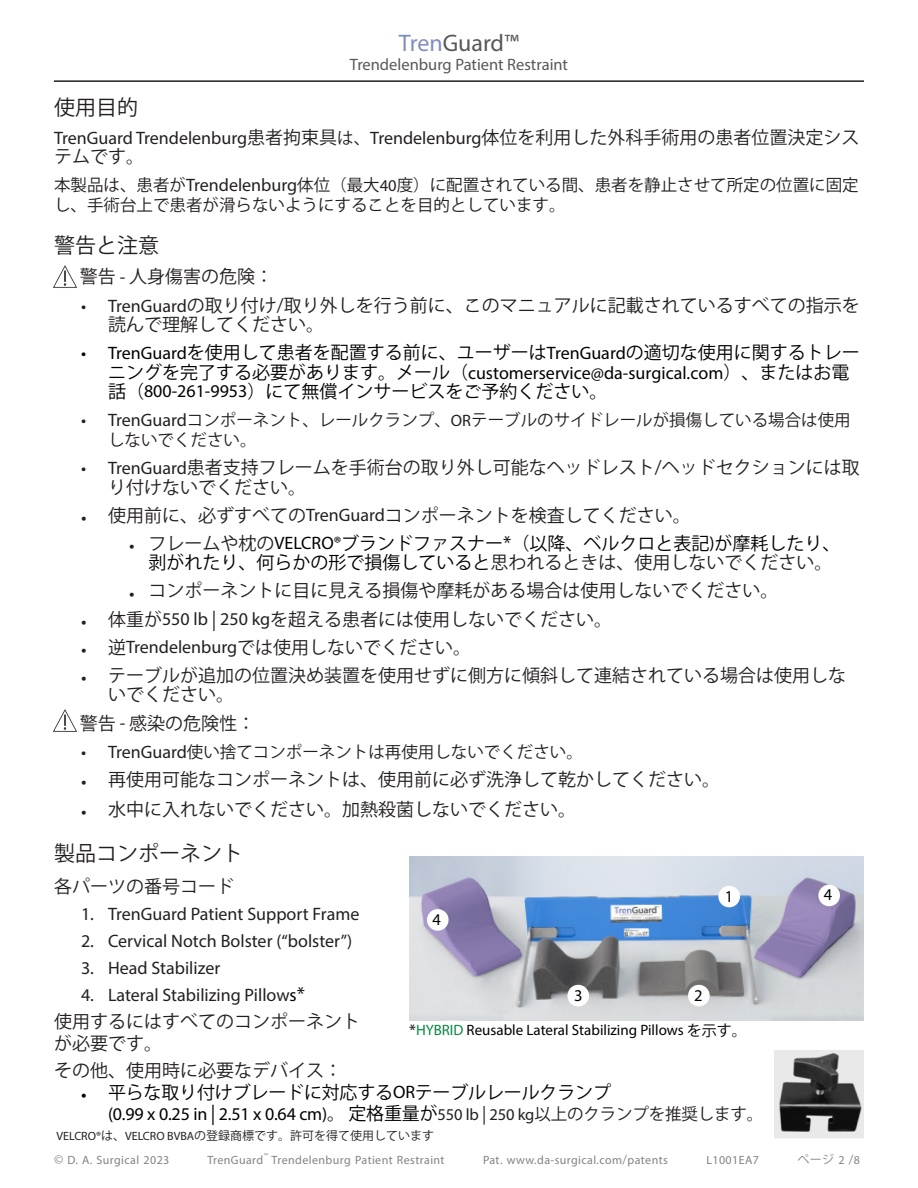
<style>
.page{position:relative;width:918px;height:1188px;background:#fff}
.page>*{position:absolute;margin:0;border:0;box-sizing:border-box;transform-origin:0 0}
.t1{font:24px "Myriad Pro";color:#57585a}
.t2{font:21px "Koz Go Pr 6 N";color:#231f20}
.t3{font:18px/19.5px "Koz Go Pr 6 N";color:#231f20}
.t4{font:18px/19.5px "Koz Go Pr 6 N";color:#000}
.t5{font:18px/19.5px "Myriad Pro";color:#231f20}
.t6{font:16.5px/19.5px "Koz Go Pr 6 N";color:#231f20}
.t7{font:16.5px "Myriad Pro";color:#57585a}
.t8{font:16.5px "Myriad Pro";color:#000}
.t9{font:15px "Myriad Pro";color:#000}
.t10{font:12px "Myriad Pro";letter-spacing:.035em;color:#808285}
.t11{font:12px "Koz Go Pr 6 N";color:#231f20}
.t12{font:12px "Koz Go Pr 6 N";color:#808285}
.t13{font:7.05px "Myriad Pro";color:#808285}
.s1{color:#818dbf}
.s2{font-family:"Koz Go Pr 6 N"}
.s3{font-family:"Koz Go Pr 6 N";font-size:16.5px}
.s4{font-family:"Myriad Pro";font-size:18px}
.s5{font-family:"Myriad Pro"}
.s6{color:#231f20}
.s7{color:#000}
.s8{font-family:"Koz Go Pr 6 N";color:#000}
.s9{font-family:"Myriad Pro";font-size:16.5px;color:#231f20}
.s10{font-size:16.5px;color:#231f20}
.s11{color:#0a8644}
</style>
<div class="page">
<hr style="left:54px;top:80px;width:810px;height:2px;background:#231f20">
<img style="left:53px;top:265px;width:24px;height:23px">
<img style="left:53px;top:709px;width:24px;height:23px">
<img style="left:774px;top:1051px;width:90px;height:87px">
<img style="left:409px;top:856px;width:455px;height:164px">
<div style="left:718px;top:886px;width:22px;height:21px;background:#fff;border-radius:50%"></div>
<div style="left:688px;top:985px;width:22px;height:21px;background:#fff;border-radius:50%"></div>
<div style="left:567px;top:985px;width:22px;height:21px;background:#fff;border-radius:50%"></div>
<div style="left:427px;top:909px;width:22px;height:22px;background:#fff;border-radius:50%"></div>
<div style="left:818px;top:885px;width:22px;height:21px;background:#fff;border-radius:50%"></div>
<h1 class="t1" style="left:399px;top:28px;width:122px"><span class="s1">Tren</span>Guard™</h1>
<p class="t7" style="left:350px;top:55px;width:220px">Trendelenburg Patient Restraint</p>
<p class="t2" style="left:54px;top:96px;width:85px">使用目的</p>
<p class="t5" style="left:54px;top:128px;width:807px">TrenGuard Trendelenburg<span class="s2">患者拘束具</span><span class="s3">は、</span>Trendelenburg<span class="s2">体位を利用した外科手術用の患者位置決定システムです。</span></p>
<p class="t6" style="left:54px;top:176px;width:806px">本製品は、患者が<span class="s4">Trendelenburg</span>体位（最大<span class="s5">40</span>度）に配置されている間、患者を静止させて所定の位置に固定し、手術台上で患者が滑らないようにすることを目的としています。</p>
<p class="t2" style="left:54px;top:234px;width:106px">警告と注意</p>
<p class="t3" style="left:80px;top:268px;width:195px">警告 <span class="s5">-</span> 人身傷害の危険：</p>
<p class="t3" style="left:108px;top:296px;width:753px;text-indent:-27px"><span class="s5">• TrenGuard</span>の取り付け/取り外しを行う前に、このマニュアルに記載されているすべての指示を読んで理解してください。</p>
<p class="t4" style="left:108px;top:343px;width:753px;text-indent:-27px"><span class="s5">• TrenGuard</span>を使用して患者を配置する前に、ユーザーは<span class="s5">TrenGuard</span>の適切な使用に関するトレーニングを完了する必要があります。メール（<span class="s5">customerservice@da-surgical.com</span>）、またはお電話（<span class="s5">800-261-9953</span>）にて無償インサービスをご予約ください。</p>
<p class="t6" style="left:108px;top:411px;width:744px;text-indent:-27px"><span class="s4">• TrenGuard</span>コンポーネント、レールクランプ、<span class="s5">OR</span>テーブルのサイドレールが損傷している場合は使用しないでください。</p>
<p class="t3" style="left:108px;top:458px;width:753px;text-indent:-27px"><span class="s5">• TrenGuard</span>患者支持フレームを手術台の取り外し可能なヘッドレスト/ヘッドセクションには取り付けないでください。</p>
<p class="t3" style="left:81px;top:506px;width:611px">• 使用前に、必ずすべての<span class="s5">TrenGuard</span>コンポーネントを検査してください。</p>
<p class="t4" style="left:148px;top:534px;width:694px;text-indent:-20px"><span class="s6">• フレームや枕の</span><span class="s5">VELCRO®</span>ブランドファスナー*（以降、ベルクロと表記<span class="s5">)</span>が摩耗したり、剥がれたり、何らかの形で損傷していると<span class="s6">思われるときは、使用しないでください。</span></p>
<p class="t3" style="left:129px;top:582px;width:651px">• コンポーネントに目に見える損傷や摩耗がある場合は使用しないでください。</p>
<p class="t3" style="left:81px;top:610px;width:533px">• 体重が<span class="s5">550 lb</span> | <span class="s5">250 kg</span>を超える患者には使用しないでください。</p>
<p class="t3" style="left:81px;top:638px;width:392px">• 逆<span class="s5">Trendelenburg</span>では使用しないでください。</p>
<p class="t3" style="left:108px;top:666px;width:739px;text-indent:-27px">• テーブルが追加の位置決め装置を使用せずに側方に傾斜して連結されている場合は使用しないでください。</p>
<p class="t3" style="left:80px;top:714px;width:177px">警告 <span class="s5">-</span> 感染の危険性：</p>
<p class="t6" style="left:81px;top:742px;width:503px"><span class="s4">• TrenGuard</span>使い捨てコンポーネントは再使用しないでください。</p>
<p class="t3" style="left:81px;top:770px;width:640px">• 再使用可能なコンポーネントは、使用前に必ず洗浄して乾かしてください。</p>
<p class="t3" style="left:81px;top:800px;width:496px">• 水中に入れないでください。加熱殺菌しないでください。</p>
<p class="t2" style="left:54px;top:841px;width:190px">製品コンポーネント</p>
<p class="t3" style="left:54px;top:877px;width:181px">各パーツの番号コード</p>
<p class="t5" style="left:81px;top:904px;width:280px">1. TrenGuard Patient Support Frame</p>
<p class="t5" style="left:81px;top:931px;width:273px">2. Cervical Notch Bolster (“bolster”)</p>
<p class="t5" style="left:81px;top:958px;width:141px">3. Head Stabilizer</p>
<p class="t5" style="left:81px;top:985px;width:225px">4. Lateral Stabilizing Pillow<span class="s7">s</span><span class="s8">*</span></p>
<p class="t3" style="left:54px;top:1011px;width:307px;line-height:21.6px">使用するにはすべてのコンポーネントが必要です。</p>
<p class="t3" style="left:54px;top:1061px;width:289px">その他、使用時に必要なデバイス：</p>
<p class="t4" style="left:108px;top:1082px;width:657px;line-height:21.6px;text-indent:-27px">• 平らな取り付けブレードに対応する<span class="s5">OR</span>テーブルレールクランプ<br><span class="s5">(0.99 x 0.25 in</span> | <span class="s5">2.51 x 0.64 cm)</span>。定格重量が<span class="s9">550 lb</span> <span class="s10">|</span> <span class="s9">250 kg</span><span class="s10">以上のクランプを推奨します。</span></p>
<p class="t8" style="left:824px;top:885px;width:10px">4</p>
<p class="t8" style="left:725px;top:886px;width:10px">1</p>
<p class="t8" style="left:432px;top:909px;width:10px">4</p>
<p class="t8" style="left:574px;top:986px;width:10px">3</p>
<p class="t8" style="left:694px;top:985px;width:10px">2</p>
<p class="t9" style="left:409px;top:1021px;width:339px"><span class="s2">*</span><span class="s11">HYBRID</span> Reusable Lateral Stabilizing Pillows <span class="s2">を示す。</span></p>
<p class="t11" style="left:57px;top:1129px;width:379px"><span class="s5">VELCRO®</span>は、<span class="s5">VELCRO BVBA</span>の登録商標です。許可を得て使用しています</p>
<p class="t13" style="left:264px;top:1151px;width:6px">™</p>
<p class="t10" style="left:272px;top:1152px;width:174px">Trendelenburg Patient Restraint</p>
<p class="t10" style="left:483px;top:1152px;width:186px">Pat. www.da-surgical.com<span class="s2">/</span>patents</p>
<p class="t10" style="left:706px;top:1152px;width:54px">L1001EA7</p>
<p class="t12" style="left:797px;top:1153px;width:64px">ページ <span class="s5">2</span> /<span class="s5">8</span></p>
<p class="t10" style="left:54px;top:1152px;width:117px"><span class="s2">©</span> D. A. Surgical 2023</p>
<p class="t10" style="left:207px;top:1152px;width:57px">TrenGuard</p>
</div>
